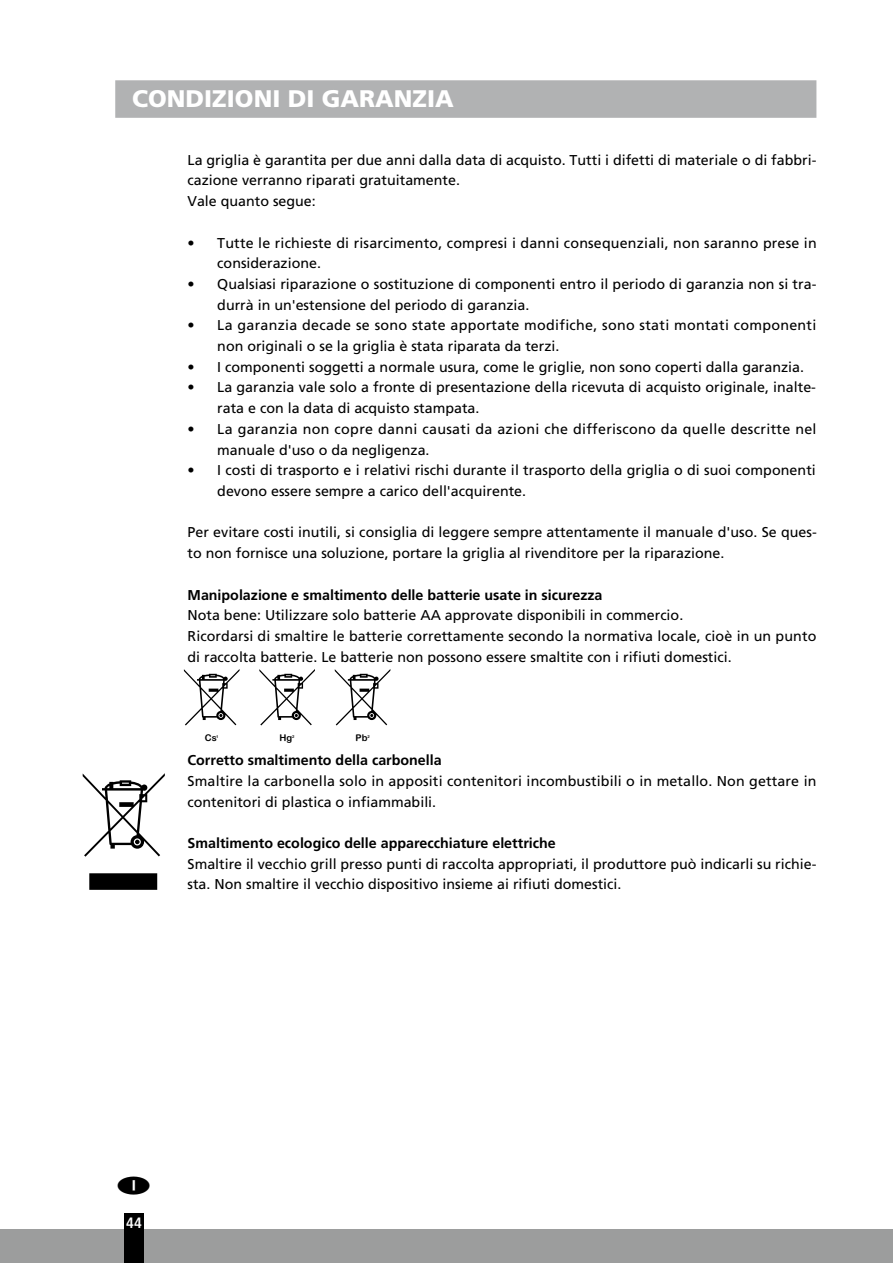
<style>
.page{position:relative;width:893px;height:1263px;background:#fff}
.page>*{position:absolute;margin:0;border:0;box-sizing:border-box;transform-origin:0 0}
.t1{font:900 24px "Frutiger LT Std";color:#fff}
.t2{font:700 condensed 15px "Frutiger LT Std";color:#fff}
.t3{font:14.25px/20.7px "Frutiger LT Std";color:#000}
.t4{font:700 14.25px "Frutiger LT Std";color:#000}
.t5{font:14.25px/20.7px "Frutiger LT Std";letter-spacing:.02em;color:#000}
.t6{font:14.25px/20.7px "Frutiger LT Std";letter-spacing:.025em;color:#000}
.t7{font:9.15px "Arial Rounded MT Bold";color:#000}
.t8{font:3.9px "Arial Rounded MT Bold";color:#000}
</style>
<div class="page">
<div style="left:0;top:1229px;width:893px;height:34px;background:#9c9d9d"></div>
<div style="left:124px;top:1213px;width:20px;height:50px;background:#000"></div>
<div style="left:115px;top:80px;width:701px;height:38px;background:#b1b2b3"></div>
<svg style="left:184px;top:669px;width:56px;height:56px"></svg>
<svg style="left:259px;top:669px;width:56px;height:56px"></svg>
<svg style="left:335px;top:669px;width:55px;height:56px"></svg>
<svg style="left:83px;top:773px;width:82px;height:117px"></svg>
<h1 class="t1" style="left:132px;top:84px;width:323px">CONDIZIONI DI GARANZIA</h1>
<p class="t3" style="left:188px;top:149px;width:630px">La griglia è garantita per due anni dalla data di acquisto. Tutti i difetti di materiale o di fabbri&shy;cazione verranno riparati gratuitamente.<br>Vale quanto segue:</p>
<p class="t3" style="left:217px;top:232px;width:601px;text-indent:-30px">• Tutte le richieste di risarcimento, compresi i danni consequenziali, non saranno prese in considerazione.</p>
<p class="t3" style="left:217px;top:274px;width:601px;text-indent:-30px">• Qualsiasi riparazione o sostituzione di componenti entro il periodo di garanzia non si tra&shy;durrà in un'estensione del periodo di garanzia.</p>
<p class="t5" style="left:217px;top:315px;width:601px;text-indent:-30px">• La garanzia decade se sono state apportate modifiche, sono stati montati componenti non originali o se la griglia è stata riparata da terzi.</p>
<p class="t3" style="left:188px;top:357px;width:618px">• I componenti soggetti a normale usura, come le griglie, non sono coperti dalla garanzia.</p>
<p class="t3" style="left:217px;top:377px;width:600px;text-indent:-30px">• La garanzia vale solo a fronte di presentazione della ricevuta di acquisto originale, inalte&shy;rata e con la data di acquisto stampata.</p>
<p class="t6" style="left:217px;top:419px;width:601px;text-indent:-30px">• La garanzia non copre danni causati da azioni che differiscono da quelle descritte nel manuale d'uso o da negligenza.</p>
<p class="t3" style="left:217px;top:460px;width:600px;text-indent:-30px">• I costi di trasporto e i relativi rischi durante il trasporto della griglia o di suoi componenti devono essere sempre a carico dell'acquirente.</p>
<p class="t3" style="left:188px;top:522px;width:631px">Per evitare costi inutili, si consiglia di leggere sempre attentamente il manuale d'uso. Se ques&shy;to non fornisce una soluzione, portare la griglia al rivenditore per la riparazione.</p>
<p class="t4" style="left:188px;top:586px;width:416px">Manipolazione e smaltimento delle batterie usate in sicurezza</p>
<p class="t3" style="left:188px;top:605px;width:630px">Nota bene: Utilizzare solo batterie AA approvate disponibili in commercio.<br>Ricordarsi di smaltire le batterie correttamente secondo la normativa locale, cioè in un punto di raccolta batterie. Le batterie non possono essere smaltite con i rifiuti domestici.</p>
<p class="t7" style="left:205px;top:733px;width:13px">Cs</p>
<p class="t8" style="left:216px;top:734px;width:4px">1</p>
<p class="t7" style="left:280px;top:733px;width:14px">Hg</p>
<p class="t8" style="left:292px;top:734px;width:4px">2</p>
<p class="t7" style="left:355px;top:733px;width:13px">Pb</p>
<p class="t8" style="left:368px;top:734px;width:4px">2</p>
<p class="t4" style="left:188px;top:752px;width:256px">Corretto smaltimento della carbonella</p>
<p class="t3" style="left:188px;top:771px;width:630px">Smaltire la carbonella solo in appositi contenitori incombustibili o in metallo. Non gettare in contenitori di plastica o infiammabili.</p>
<p class="t4" style="left:188px;top:835px;width:370px">Smaltimento ecologico delle apparecchiature elettriche</p>
<p class="t3" style="left:188px;top:853px;width:630px">Smaltire il vecchio grill presso punti di raccolta appropriati, il produttore può indicarli su richie&shy;sta. Non smaltire il vecchio dispositivo insieme ai rifiuti domestici.</p>
<p class="t2" style="left:126px;top:1214px;width:17px">44</p>
</div>
